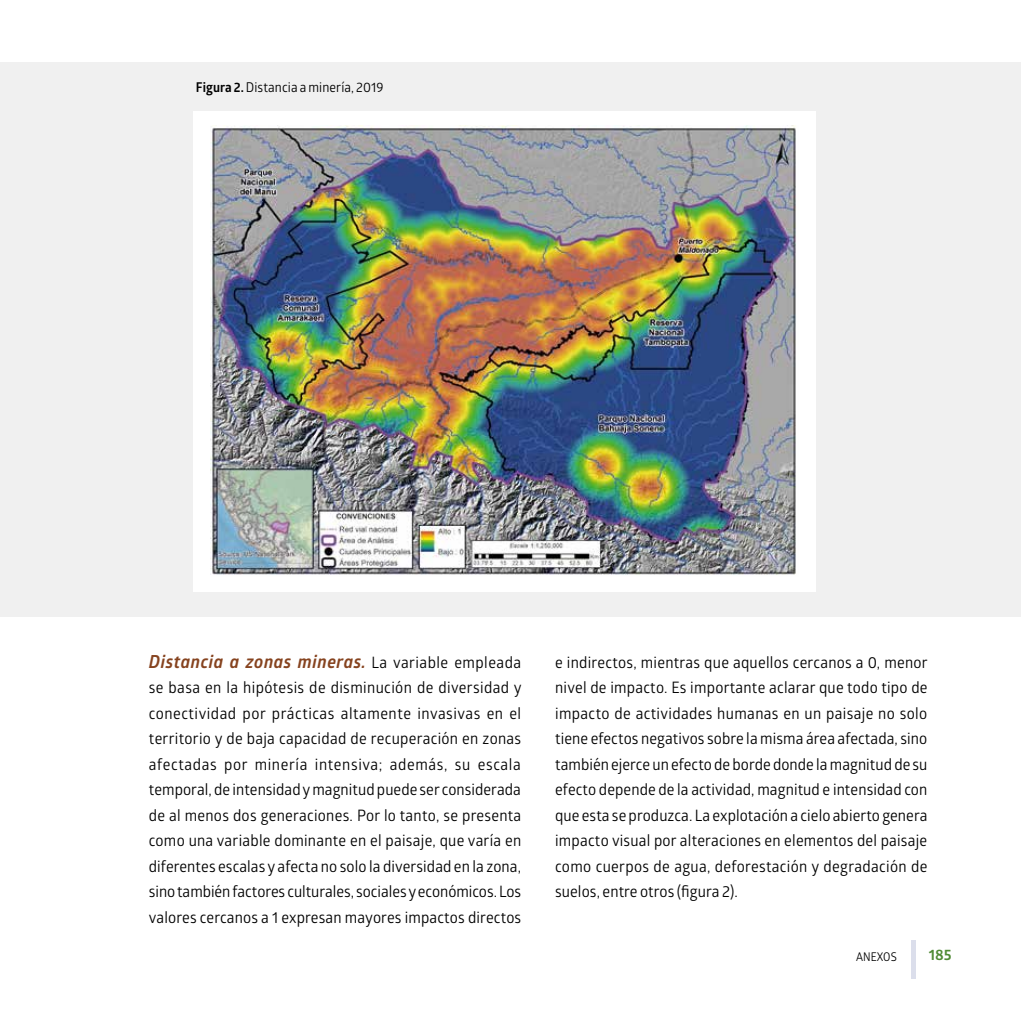
<style>
.page{position:relative;width:1021px;height:1021px;background:#fff}
.page>*{position:absolute;margin:0;border:0;box-sizing:border-box;transform-origin:0 0}
.t1{font:italic 700 18px "Glober";letter-spacing:.03em;color:#86431f;scale:.95 1}
.t2{font:15.75px/25.5px "Glober";letter-spacing:.01em;color:#000;text-align:justify;scale:.95 1}
.t3{font:700 15px "Glober";color:#508b35}
.t4{font:13.5px "Glober";letter-spacing:.005em;color:#000;scale:.95 1}
.t5{font:12px "Glober";letter-spacing:.005em;color:#000;scale:.9 1}
.s1{font-weight:700}
.s2{font-weight:400;font-style:normal;font-size:15.75px;color:#000}
</style>
<div class="page">
<hr style="left:911px;top:940px;width:4px;height:38px;background:#dbdeeb">
<div style="left:0;top:62px;width:1020px;height:554px;background:#f0f0f0"></div>
<div style="left:193px;top:111px;width:622px;height:480px;background:#fff"></div>
<img style="left:210px;top:126px;width:586px;height:449px">
<p class="t4" style="left:196px;top:78px;width:199px"><span class="s1">Figura 2.</span> Distancia a minería, 2019</p>
<p class="t1" style="left:149px;top:649px;width:393px">Distancia a zonas mineras. <span class="s2">La variable empleada</span></p>
<p class="t2" style="left:149px;top:674px;width:394px">se basa en la hipótesis de disminución de diversidad y conectividad por prácticas altamente invasivas en el territorio y de baja capacidad de recuperación en zonas afectadas por minería intensiva; además, su escala temporal, de intensidad y magnitud puede ser considerada de al menos dos generaciones. Por lo tanto, se presenta como una variable dominante en el paisaje, que varía en diferentes escalas y afecta no solo la diversidad en la zona, sino también factores culturales, sociales y económicos. Los valores cercanos a 1 expresan mayores impactos directos</p>
<p class="t2" style="left:555px;top:648px;width:394px">e indirectos, mientras que aquellos cercanos a 0, menor nivel de impacto. Es importante aclarar que todo tipo de impacto de actividades humanas en un paisaje no solo tiene efectos negativos sobre la misma área afectada, sino también ejerce un efecto de borde donde la magnitud de su efecto depende de la actividad, magnitud e intensidad con que esta se produzca. La explotación a cielo abierto genera impacto visual por alteraciones en elementos del paisaje como cuerpos de agua, deforestación y degradación de suelos, entre otros (figura 2).</p>
<p class="t5" style="left:856px;top:948px;width:47px">ANEXOS</p>
<p class="t3" style="left:928px;top:944px;width:24px">185</p>
</div>
